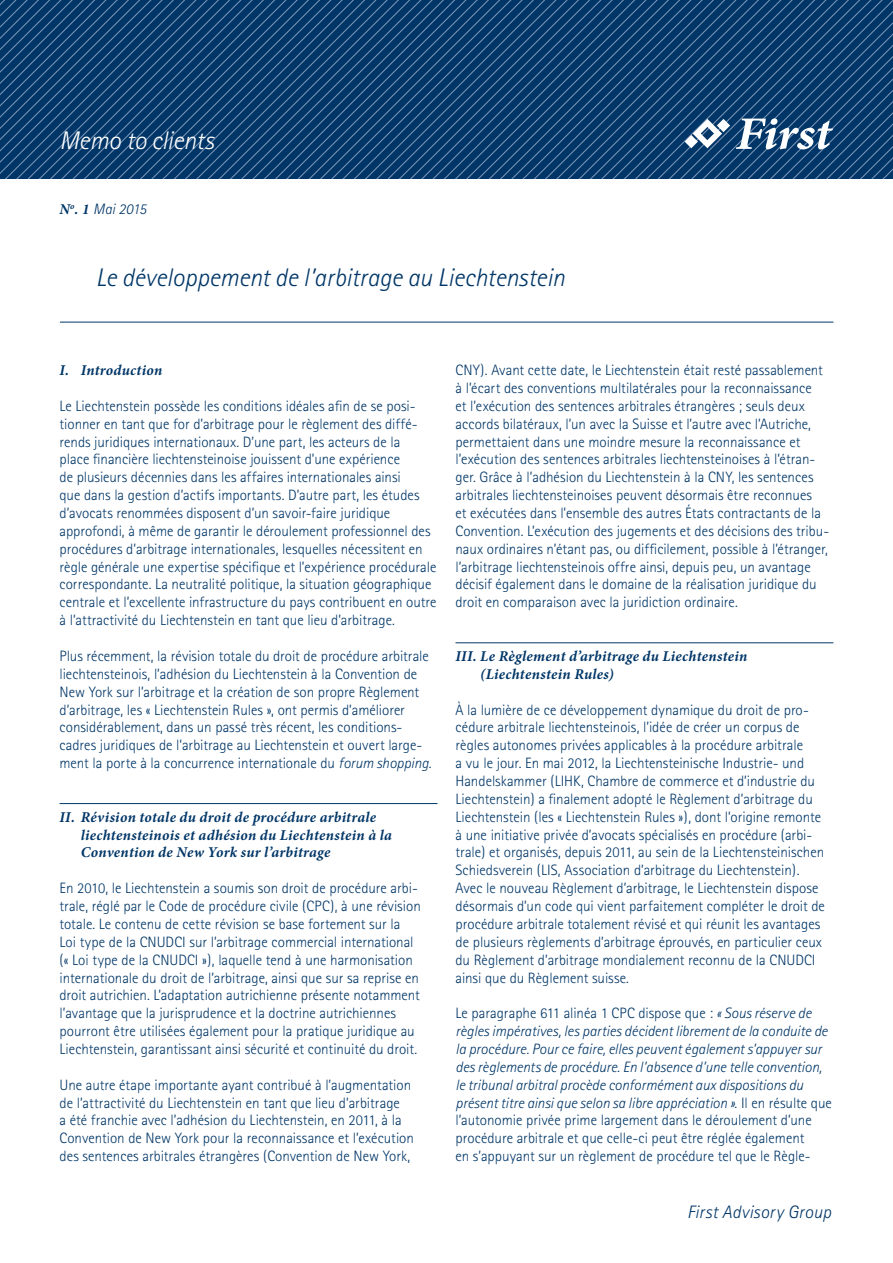
<style>
.page{position:relative;width:893px;height:1263px;background:#fff}
.page>*{position:absolute;margin:0;border:0;box-sizing:border-box;transform-origin:0 0}
.t1{font:italic 300 25.5px "Rotis Sans Serif";letter-spacing:-.005em;color:#003667}
.t2{font:italic 300 25.5px "Rotis Sans Serif";letter-spacing:-.005em;color:#fff}
.t3{font:italic 300 18px "Rotis Sans Serif";letter-spacing:.02em;color:#003667}
.t4{font:300 15px/17.9px "Rotis Sans Serif";color:#003667}
.t5{font:italic 300 15px/17.9px "Rotis Sans Serif";letter-spacing:-.005em;color:#003667}
.t6{font:italic 700 15px/17.9px "Minion Pro";letter-spacing:.02em;color:#003667}
.s1{font-family:"Minion Pro";font-weight:700}
.s2{font-style:italic}
.s3{font-style:normal}
</style>
<div class="page">
<hr style="left:60px;top:803px;width:377px;height:1px;background:#003667">
<hr style="left:455px;top:642px;width:378px;height:1px;background:#003667">
<svg style="left:0;top:0;width:893px;height:179px;fill:#003667"></svg>
<svg style="left:736px;top:118px;width:97px;height:31px"></svg>
<svg style="left:685px;top:119px;width:45px;height:29px"></svg>
<hr style="left:60px;top:322px;width:773px;height:1px;background:#003667">
<h1 class="t2" style="left:60px;top:126px;width:156px">Memo to clients</h1>
<p class="t5" style="left:59px;top:201px;width:88px"><span class="s1">N</span><sup>o</sup><span class="s1">. 1</span> Mai 2015</p>
<h1 class="t1" style="left:96px;top:262px;width:470px">Le développement de l’arbitrage au Liechtenstein</h1>
<p class="t6" style="left:60px;top:361px;width:104px">I. Introduction</p>
<p class="t4" style="left:60px;top:397px;width:378px">Le Liechtenstein possède les conditions idéales afin de se posi&shy;tionner en tant que for d’arbitrage pour le règlement des diffé&shy;rends juridiques internationaux. D’une part, les acteurs de la<br>place financière liechtensteinoise jouissent d’une expérience<br>de plusieurs décennies dans les affaires internationales ainsi<br>que dans la gestion d’actifs importants. D’autre part, les études d’avocats renommées disposent d’un savoir-faire juridique approfondi, à même de garantir le déroulement professionnel des procédures d’arbitrage internationales, lesquelles nécessitent en règle générale une expertise spécifique et l’expérience procédurale correspondante. La neutralité politique, la situation géographique centrale et l’excellente infrastructure du pays contribuent en outre à l’attractivité du Liechtenstein en tant que lieu d’arbitrage.</p>
<p class="t4" style="left:60px;top:647px;width:373px">Plus récemment, la révision totale du droit de procédure arbitrale liechtensteinois, l’adhésion du Liechtenstein à la Convention de New York sur l’arbitrage et la création de son propre Règlement d’arbitrage, les « Liechtenstein Rules », ont permis d’améliorer considérablement, dans un passé très récent, les conditions&shy;cadres juridiques de l’arbitrage au Liechtenstein et ouvert large&shy;ment la porte à la concurrence internationale du <span class="s2">forum shopping</span>.</p>
<p class="t6" style="left:81px;top:808px;width:313px;text-indent:-21px">II. Révision totale du droit de procédure arbitrale liechtensteinois et adhésion du Liechtenstein à la<br>Convention de New York sur l’arbitrage</p>
<p class="t4" style="left:60px;top:879px;width:363px">En 2010, le Liechtenstein a soumis son droit de procédure arbi&shy;trale, réglé par le Code de procédure civile (CPC), à une révision totale. Le contenu de cette révision se base fortement sur la Loi type de la CNUDCI sur l’arbitrage commercial international (« Loi type de la CNUDCI »), laquelle tend à une harmonisation internationale du droit de l’arbitrage, ainsi que sur sa reprise en droit autrichien. L’adaptation autrichienne présente notamment l’avantage que la jurisprudence et la doctrine autrichiennes pourront être utilisées également pour la pratique juridique au Liechtenstein, garantissant ainsi sécurité et continuité du droit.</p>
<p class="t4" style="left:60px;top:1076px;width:356px">Une autre étape importante ayant contribué à l’augmentation de l’attractivité du Liechtenstein en tant que lieu d’arbitrage<br>a été franchie avec l’adhésion du Liechtenstein, en 2011, à la Convention de New York pour la reconnaissance et l’exécution des sentences arbitrales étrangères (Convention de New York,</p>
<p class="t4" style="left:455px;top:361px;width:375px">CNY). Avant cette date, le Liechtenstein était resté passablement à l’écart des conventions multilatérales pour la reconnaissance<br>et l’exécution des sentences arbitrales étrangères ; seuls deux accords bilatéraux, l’un avec la Suisse et l’autre avec l’Autriche, permettaient dans une moindre mesure la reconnaissance et l’exécution des sentences arbitrales liechtensteinoises à l’étran&shy;ger. Grâce à l’adhésion du Liechtenstein à la CNY, les sentences arbitrales liechtensteinoises peuvent désormais être reconnues<br>et exécutées dans l’ensemble des autres États contractants de la Convention. L’exécution des jugements et des décisions des tribu&shy;naux ordinaires n’étant pas, ou difficilement, possible à l’étranger, l’arbitrage liechtensteinois offre ainsi, depuis peu, un avantage décisif également dans le domaine de la réalisation juridique du droit en comparaison avec la juridiction ordinaire.</p>
<p class="t6" style="left:480px;top:647px;width:269px;text-indent:-25px">III. Le Règlement d’arbitrage du Liechtenstein (Liechtenstein Rules)</p>
<p class="t4" style="left:455px;top:700px;width:371px">À la lumière de ce développement dynamique du droit de pro&shy;cédure arbitrale liechtensteinois, l’idée de créer un corpus de règles autonomes privées applicables à la procédure arbitrale<br>a vu le jour. En mai 2012, la Liechtensteinische Industrie- und Handelskammer (LIHK, Chambre de commerce et d’industrie du Liechtenstein) a finalement adopté le Règlement d’arbitrage du Liechtenstein (les « Liechtenstein Rules »), dont l’origine remonte à une initiative privée d’avocats spécialisés en procédure (arbi&shy;trale) et organisés, depuis 2011, au sein de la Liechtensteinischen Schiedsverein (LIS, Association d’arbitrage du Liechtenstein).<br>Avec le nouveau Règlement d’arbitrage, le Liechtenstein dispose désormais d’un code qui vient parfaitement compléter le droit de procédure arbitrale totalement révisé et qui réunit les avantages de plusieurs règlements d’arbitrage éprouvés, en particulier ceux du Règlement d’arbitrage mondialement reconnu de la CNUDCI ainsi que du Règlement suisse.</p>
<p class="t5" style="left:455px;top:1004px;width:378px"><span class="s3">Le paragraphe 611 alinéa 1 CPC dispose que :</span> « Sous réserve de règles impératives, les parties décident librement de la conduite de la procédure. Pour ce faire, elles peuvent également s’appuyer sur des règlements de procédure. En l’absence d’une telle convention, le tribunal arbitral procède conformément aux dispositions du présent titre ainsi que selon sa libre appréciation »<span class="s3">. Il en résulte que l’autonomie privée prime largement dans le déroulement d’une procédure arbitrale et que celle-ci peut être réglée également<br>en s’appuyant sur un règlement de procédure tel que le Règle-</span></p>
<p class="t3" style="left:687px;top:1201px;width:146px">First Advisory Group</p>
</div>
